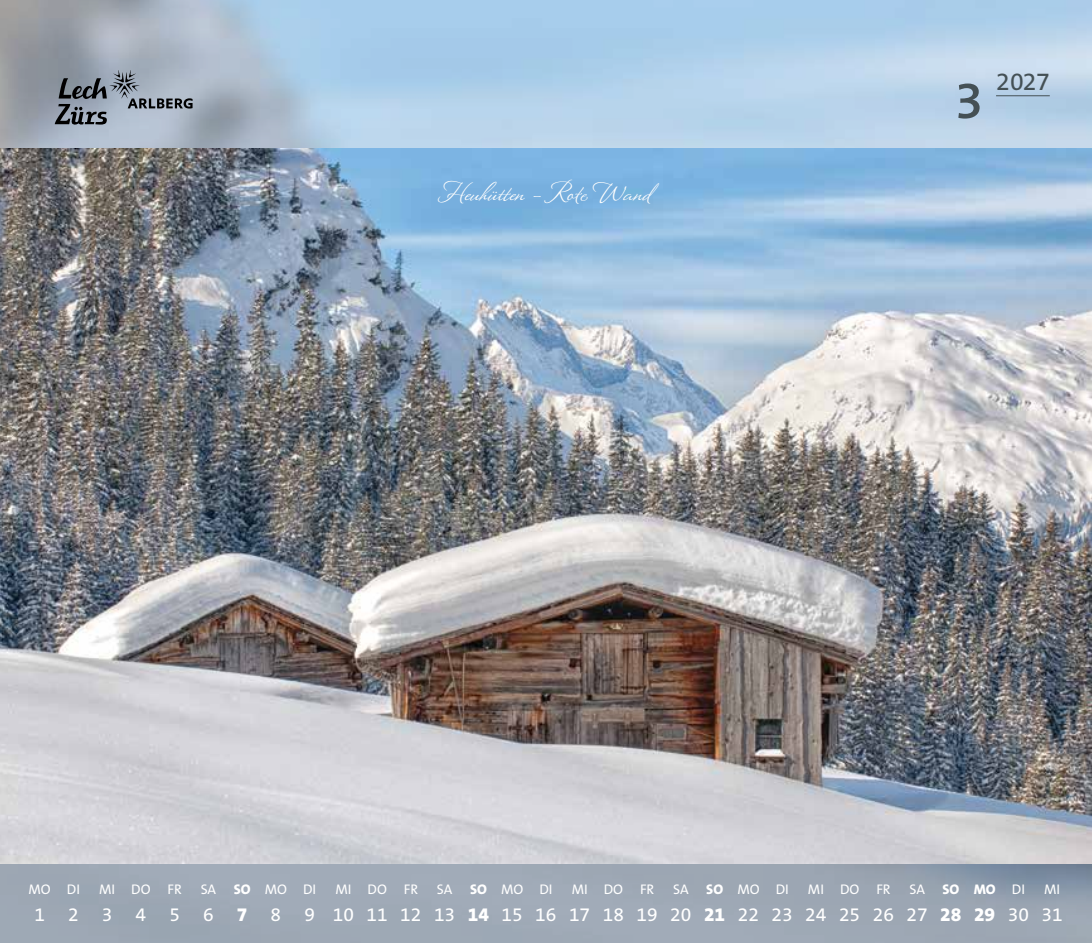
<style>
.page{position:relative;width:1092px;height:943px;background:#fff}
.page>*{position:absolute;margin:0;border:0;box-sizing:border-box;transform-origin:0 0}
.t1{font:600 52.32px "The Sans B W6";color:#445055}
.t2{font:28px "Montague Script";color:#fff}
.t3{font:25.03px "The Sans B W5 Plain";color:#445055}
.t4{font:19.25px "The Sans B W5 Plain";color:#fff}
.t5{font:14px "The Sans B W5 Plain";color:#fff}
.t6{font:800 14px "The Sans B W8";color:#fff}
.s1{font-family:"The Sans B W8";font-weight:800}
.s2{font-family:"The Sans B W5 Plain";font-weight:400}
</style>
<div class="page">
<img style="left:0;top:0;width:1091px;height:149px">
<div style="left:0;top:863px;width:1091px;height:80px;background:#9ea8b5"></div>
<img style="left:0;top:149px;width:1091px;height:714px">
<hr style="left:995px;top:95px;width:54px;height:1px;background:#445055">
<svg style="left:55px;top:70px;width:137px;height:55px;background:#88929e"></svg>
<h2 class="t2" style="left:439px;top:174px;width:216px">Heuhütten - Rote Wand</h2>
<h1 class="t1" style="left:954px;top:67px;width:30px">3</h1>
<h3 class="t3" style="left:995px;top:65px;width:55px">2027</h3>
<p class="t5" style="left:29px;top:880px;width:53px">MO DI</p>
<p class="t5" style="left:99px;top:880px;width:84px">MI DO FR</p>
<p class="t5" style="left:201px;top:880px;width:17px">SA</p>
<p class="t5" style="left:234px;top:880px;width:84px"><span class="s1">SO</span> MO DI</p>
<p class="t5" style="left:335px;top:880px;width:84px">MI DO FR</p>
<p class="t5" style="left:437px;top:880px;width:17px">SA</p>
<p class="t5" style="left:470px;top:880px;width:84px"><span class="s1">SO</span> MO DI</p>
<p class="t5" style="left:571px;top:880px;width:84px">MI DO FR</p>
<p class="t5" style="left:673px;top:880px;width:17px">SA</p>
<p class="t5" style="left:706px;top:880px;width:84px"><span class="s1">SO</span> MO DI</p>
<p class="t5" style="left:807px;top:880px;width:84px">MI DO FR</p>
<p class="t5" style="left:909px;top:880px;width:17px">SA</p>
<p class="t6" style="left:942px;top:880px;width:84px">SO MO <span class="s2">DI</span></p>
<p class="t5" style="left:1044px;top:880px;width:18px">MI</p>
<h3 class="t4" style="left:34px;top:902px;width:1029px">1 2 3 4 5 6 <span class="s1">7</span> 8 9 10111213<span class="s1">14</span>151617181920<span class="s1">21</span>222324252627<span class="s1">2829</span>3031</h3>
</div>
